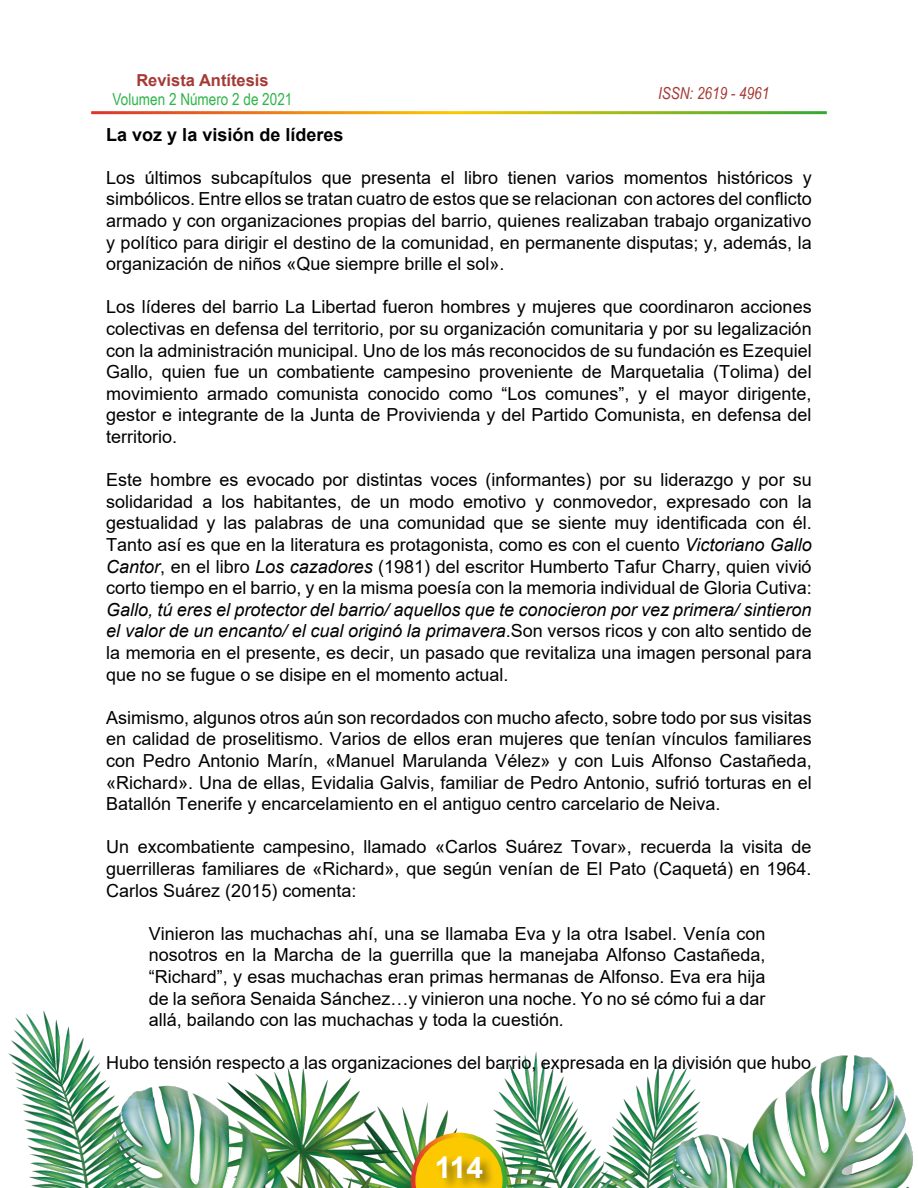
<style>
.page{position:relative;width:918px;height:1188px;background:#fff}
.page>*{position:absolute;margin:0;border:0;box-sizing:border-box;transform-origin:0 0}
.t1{font:700 30px "Arial";color:#fff}
.t2{font:18px/21.6px "Arial";color:#000;text-align:justify}
.t3{font:700 18px "Arial";color:#000}
.t4{font:16.5px "Arial Narrow";color:#31b44a}
.t5{font:700 16.5px "Arial";color:#a53a35}
.t6{font:italic 16.5px "Arial Narrow";color:#a53a35}
.s1{font-style:italic}
</style>
<div class="page">
<img style="left:8px;top:1010px;width:905px;height:178px">
<svg style="left:411px;top:1133px;width:96px;height:55px"></svg>
<div style="left:436px;top:1155px;width:60px;height:33px;background:#231f20;opacity:.54"></div>
<p class="t5" style="left:136px;top:68px;width:134px">Revista Antítesis</p>
<p class="t4" style="left:113px;top:88px;width:181px">Volumen 2 Número 2 de 2021</p>
<p class="t6" style="left:658px;top:81px;width:113px">ISSN: 2619 - 4961</p>
<p class="t3" style="left:106px;top:122px;width:239px">La voz y la visión de líderes</p>
<p class="t2" style="left:106px;top:167px;width:707px">Los últimos subcapítulos que presenta el libro tienen varios momentos históricos y simbólicos. Entre ellos se tratan cuatro de estos que se relacionan con actores del conflicto armado y con organizaciones propias del barrio, quienes realizaban trabajo organizativo y político para dirigir el destino de la comunidad, en permanente disputas; y, además, la organización de niños «Que siempre brille el sol».</p>
<p class="t2" style="left:106px;top:296px;width:707px">Los líderes del barrio La Libertad fueron hombres y mujeres que coordinaron acciones colectivas en defensa del territorio, por su organización comunitaria y por su legalización con la administración municipal. Uno de los más reconocidos de su fundación es Ezequiel Gallo, quien fue un combatiente campesino proveniente de Marquetalia (Tolima) del movimiento armado comunista conocido como “Los comunes”, y el mayor dirigente, gestor e integrante de la Junta de Provivienda y del Partido Comunista, en defensa del territorio.</p>
<p class="t2" style="left:106px;top:469px;width:707px">Este hombre es evocado por distintas voces (informantes) por su liderazgo y por su solidaridad a los habitantes, de un modo emotivo y conmovedor, expresado con la gestualidad y las palabras de una comunidad que se siente muy identificada con él.<br>Tanto así es que en la literatura es protagonista, como es con el cuento <span class="s1">Victoriano Gallo Cantor</span>, en el libro <span class="s1">Los cazadores</span> (1981) del escritor Humberto Tafur Charry, quien vivió corto tiempo en el barrio, y en la misma poesía con la memoria individual de Gloria Cutiva:<br><span class="s1">Gallo, tú eres el protector del barrio/ aquellos que te conocieron por vez primera/ sintieron el valor de un encanto/ el cual originó la primavera</span>.Son versos ricos y con alto sentido de la memoria en el presente, es decir, un pasado que revitaliza una imagen personal para que no se fugue o se disipe en el momento actual.</p>
<p class="t2" style="left:106px;top:707px;width:707px">Asimismo, algunos otros aún son recordados con mucho afecto, sobre todo por sus visitas en calidad de proselitismo. Varios de ellos eran mujeres que tenían vínculos familiares con Pedro Antonio Marín, «Manuel Marulanda Vélez» y con Luis Alfonso Castañeda, «Richard». Una de ellas, Evidalia Galvis, familiar de Pedro Antonio, sufrió torturas en el Batallón Tenerife y encarcelamiento en el antiguo centro carcelario de Neiva.</p>
<p class="t2" style="left:106px;top:836px;width:707px">Un excombatiente campesino, llamado «Carlos Suárez Tovar», recuerda la visita de guerrilleras familiares de «Richard», que según venían de El Pato (Caquetá) en 1964.<br>Carlos Suárez (2015) comenta:</p>
<p class="t2" style="left:149px;top:923px;width:618px">Vinieron las muchachas ahí, una se llamaba Eva y la otra Isabel. Venía con nosotros en la Marcha de la guerrilla que la manejaba Alfonso Castañeda, “Richard”, y esas muchachas eran primas hermanas de Alfonso. Eva era hija de la señora Senaida Sánchez…y vinieron una noche. Yo no sé cómo fui a dar allá, bailando con las muchachas y toda la cuestión<span class="s1">.</span></p>
<p class="t2" style="left:106px;top:1052px;width:706px">Hubo tensión respecto a las organizaciones del barrio, expresada en la división que hubo</p>
<h1 class="t1" style="left:435px;top:1146px;width:50px">114</h1>
</div>
